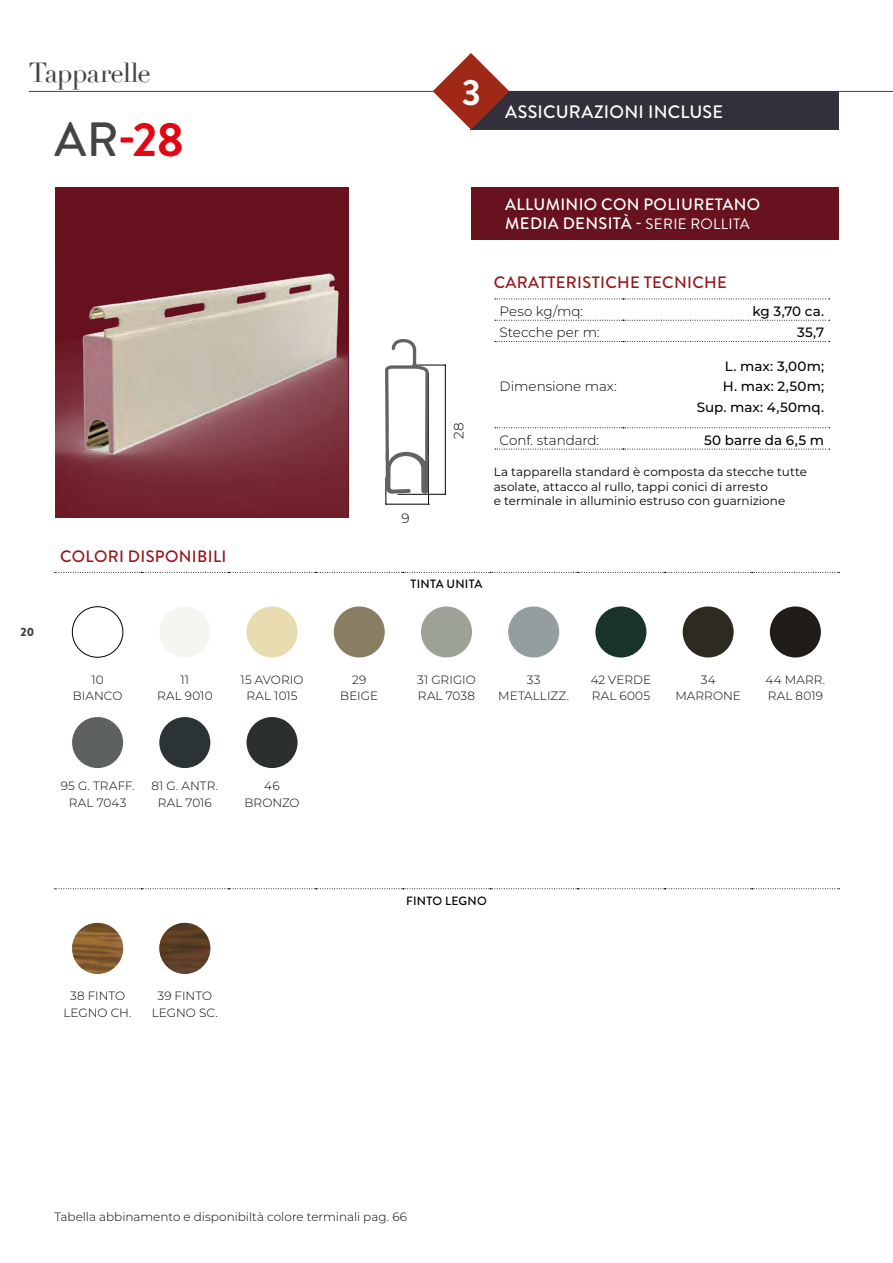
<style>
.page{position:relative;width:893px;height:1263px;background:#fff}
.page>*{position:absolute;margin:0;border:0;box-sizing:border-box;transform-origin:0 0}
.t1{font:700 48px "Brandon Grotesque";color:#e30613}
.t2{font:27px "Didot";letter-spacing:-.035em;color:#454444}
.t3{font:500 18px "Brandon Grotesque";letter-spacing:.015em;color:#fff}
.t4{font:500 16.5px/19.8px "Brandon Grotesque";letter-spacing:.02em;color:#fff}
.t5{font:500 16.5px "Brandon Grotesque";letter-spacing:.02em;color:#96191d}
.t6{font:500 13.5px/20.4px "Montserrat";color:#000;text-align:right}
.t7{font:300 13.5px "Montserrat";color:#000}
.t8{font:300 12px/16.2px "Montserrat";letter-spacing:.01em;color:#000;text-align:center}
.t9{font:12px/14.4px "Montserrat";color:#000}
.t10{font:500 12px "Brandon Grotesque";letter-spacing:.02em;color:#000}
.t11{font:900 12px "Brandon Grotesque";color:#454444}
.s1{font-weight:500;color:#454444}
.s2{font-weight:400;font-size:15px}
</style>
<div class="page">
<hr style="left:29px;top:91px;width:864px;height:1px;background:#454444">
<div style="left:471px;top:91px;width:368px;height:39px;background:#32303a"></div>
<svg style="left:433px;top:53px;width:76px;height:77px"></svg>
<div style="left:55px;top:187px;width:294px;height:330px;background:#67121e"></div>
<img style="left:55px;top:273px;width:293px;height:245px">
<svg style="left:385px;top:339px;width:61px;height:166px"></svg>
<svg style="left:71px;top:607px;width:489px;height:162px"></svg>
<svg style="left:54px;top:572px;width:786px;height:1px"></svg>
<div style="left:72px;top:606px;width:51px;height:51px;border:1px solid #000;border-radius:50%"></div>
<div style="left:159px;top:606px;width:51px;height:51px;background:#f5f5f2;border-radius:50%"></div>
<div style="left:247px;top:606px;width:51px;height:51px;background:#e9dcb0;border-radius:50%"></div>
<div style="left:334px;top:606px;width:51px;height:51px;background:#897d63;border-radius:50%"></div>
<div style="left:421px;top:606px;width:51px;height:51px;background:#9ca296;border-radius:50%"></div>
<div style="left:508px;top:606px;width:51px;height:51px;background:#949ea0;border-radius:50%"></div>
<div style="left:595px;top:606px;width:51px;height:51px;background:#18332c;border-radius:50%"></div>
<div style="left:683px;top:606px;width:51px;height:51px;background:#2d2a21;border-radius:50%"></div>
<div style="left:770px;top:606px;width:51px;height:51px;background:#201d18;border-radius:50%"></div>
<div style="left:72px;top:717px;width:51px;height:51px;background:#5d6160;border-radius:50%"></div>
<div style="left:159px;top:717px;width:51px;height:51px;background:#2b3336;border-radius:50%"></div>
<div style="left:247px;top:717px;width:51px;height:51px;background:#2b2f30;border-radius:50%"></div>
<svg style="left:54px;top:888px;width:786px;height:1px"></svg>
<svg style="left:72px;top:922px;width:52px;height:52px"></svg>
<img style="left:72px;top:923px;width:51px;height:51px;border-radius:26px">
<svg style="left:160px;top:923px;width:50px;height:51px"></svg>
<img style="left:159px;top:923px;width:51px;height:51px;border-radius:26px">
<svg style="left:495px;top:320px;width:335px;height:1px"></svg>
<svg style="left:495px;top:341px;width:335px;height:1px"></svg>
<svg style="left:495px;top:427px;width:335px;height:1px"></svg>
<svg style="left:495px;top:449px;width:335px;height:1px"></svg>
<svg style="left:495px;top:299px;width:335px;height:1px"></svg>
<div style="left:471px;top:187px;width:368px;height:52px;background:#67121e"></div>
<h2 class="t2" style="left:29px;top:57px;width:124px">Tapparelle</h2>
<h1 class="t1" style="left:55px;top:106px;width:131px"><span class="s1">AR</span>-28</h1>
<p class="t11" style="left:20px;top:623px;width:16px">20</p>
<h3 class="t5" style="left:60px;top:545px;width:168px">COLORI DISPONIBILI</h3>
<h3 class="t3" style="left:462px;top:99px;width:263px"><sup>3</sup> ASSICURAZIONI INCLUSE</h3>
<h3 class="t4" style="left:505px;top:194px;width:256px">ALLUMINIO CON POLIURETANO<br>MEDIA DENSITÀ - <span class="s2">SERIE ROLLITA</span></h3>
<h3 class="t5" style="left:494px;top:271px;width:235px">CARATTERISTICHE TECNICHE</h3>
<p class="t7" style="left:500px;top:302px;width:85px">Peso kg/mq:</p>
<p class="t6" style="left:753px;top:301px;width:73px">kg 3,70 ca.</p>
<p class="t7" style="left:500px;top:323px;width:101px">Stecche per m:</p>
<p class="t6" style="left:797px;top:322px;width:28px">35,7</p>
<p class="t7" style="left:402px;top:509px;width:10px">9</p>
<p class="t7" style="left:450px;top:439px;width:18px;rotate:-90deg">28</p>
<p class="t7" style="left:500px;top:377px;width:119px">Dimensione max:</p>
<p class="t6" style="left:697px;top:355px;width:129px">L. max: 3,00m;<br>H. max: 2,50m;<br>Sup. max: 4,50mq.</p>
<p class="t7" style="left:500px;top:431px;width:101px">Conf. standard:</p>
<p class="t6" style="left:704px;top:429px;width:121px">50 barre da 6,5 m</p>
<p class="t9" style="left:494px;top:464px;width:315px">La tapparella standard è composta da stecche tutte asolate, attacco al rullo, tappi conici di arresto<br>e terminale in alluminio estruso con guarnizione</p>
<p class="t10" style="left:411px;top:576px;width:73px">TINTA UNITA</p>
<p class="t8" style="left:73px;top:671px;width:51px">10<br>BIANCO</p>
<p class="t8" style="left:157px;top:671px;width:57px">11<br>RAL 9010</p>
<p class="t8" style="left:241px;top:671px;width:64px">15 AVORIO<br>RAL 1015</p>
<p class="t8" style="left:340px;top:671px;width:39px">29<br>BEIGE</p>
<p class="t8" style="left:417px;top:671px;width:60px;text-align:left">31 GRIGIO<br>RAL 7038</p>
<p class="t8" style="left:498px;top:671px;width:72px">33<br>METALLIZZ.</p>
<p class="t8" style="left:591px;top:671px;width:62px;text-align:left">42 VERDE<br>RAL 6005</p>
<p class="t8" style="left:675px;top:671px;width:67px">34<br>MARRONE</p>
<p class="t8" style="left:766px;top:671px;width:61px;text-align:left">44 MARR.<br>RAL 8019</p>
<p class="t8" style="left:61px;top:777px;width:75px">95 G. TRAFF.<br>RAL 7043</p>
<p class="t8" style="left:151px;top:777px;width:68px">81 G. ANTR.<br>RAL 7016</p>
<p class="t8" style="left:244px;top:777px;width:57px">46<br>BRONZO</p>
<p class="t8" style="left:64px;top:988px;width:70px">38 FINTO<br>LEGNO CH.</p>
<p class="t8" style="left:152px;top:988px;width:68px">39 FINTO<br>LEGNO SC.</p>
<p class="t10" style="left:406px;top:892px;width:82px">FINTO LEGNO</p>
<p class="t8" style="left:55px;top:1208px;width:354px">Tabella abbinamento e disponibiltà colore terminali pag. 66</p>
</div>
